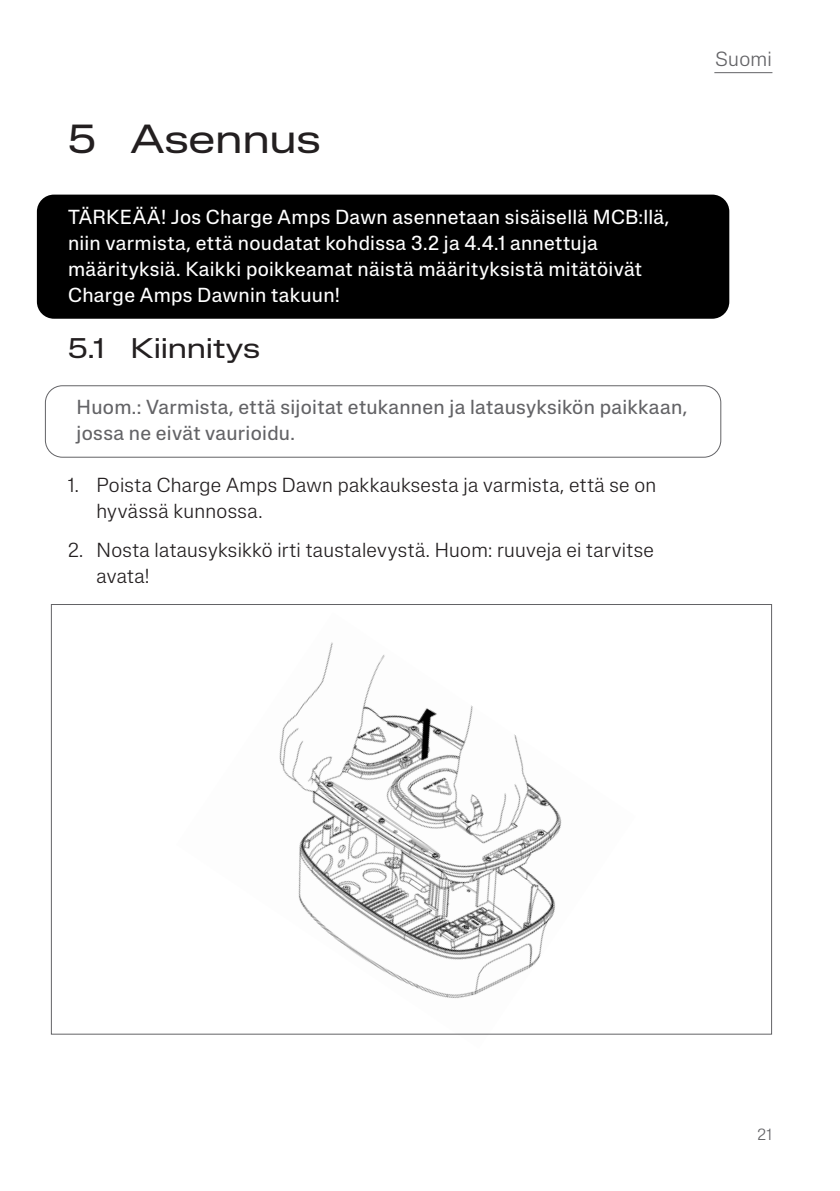
<style>
.page{position:relative;width:840px;height:1191px;background:#fff}
.page>*{position:absolute;margin:0;border:0;box-sizing:border-box;transform-origin:0 0}
.t1{font:expanded 40px "Lateral";letter-spacing:-.005em;color:#231f20}
.t2{font:expanded 28px "Lateral";letter-spacing:-.005em;color:#231f20}
.t3{font:300 20.2px "Lateral Standard";letter-spacing:.015em;color:#636366}
.Warning_primary{font:20px/26px "Lateral Standard";letter-spacing:.015em;color:#fff}
.t4{font:300 20px/26px "Lateral Standard";letter-spacing:.015em;color:#231f20}
.Warning_secondary{font:20px/26px "Lateral Standard";letter-spacing:.015em;color:#636366}
.t5{font:300 16px "Lateral Standard";color:#636366}
</style>
<div class="page">
<hr style="left:714px;top:72px;width:58px;height:1px;background:#636366">
<div style="left:37px;top:195px;width:692px;height:124px;background:#000;border-radius:17px"></div>
<div style="left:45px;top:385px;width:675px;height:72px;border:1px solid #636366;border-radius:17px"></div>
<img style="left:176px;top:642px;width:459px;height:393px">
<p class="t1" style="left:68px;top:116px;width:254px">5 Asennus</p>
<p class="Warning_primary" style="left:68px;top:203px;width:602px">TÄRKEÄÄ! Jos Charge Amps Dawn asennetaan sisäisellä MCB:llä, niin varmista, että noudatat kohdissa 3.2 ja 4.4.1 annettuja määrityksiä. Kaikki poikkeamat näistä määrityksistä mitätöivät Charge Amps Dawnin takuun!</p>
<p class="t2" style="left:68px;top:332px;width:193px">5.1 Kiinnitys</p>
<p class="Warning_secondary" style="left:77px;top:394px;width:612px">Huom.: Varmista, että sijoitat etukannen ja latausyksikön paikkaan, jossa ne eivät vaurioidu.</p>
<p class="t4" style="left:96px;top:472px;width:561px;text-indent:-28px">1. Poista Charge Amps Dawn pakkauksesta ja varmista, että se on hyvässä kunnossa.</p>
<p class="t4" style="left:96px;top:537px;width:558px;text-indent:-28px">2. Nosta latausyksikkö irti taustalevystä. Huom: ruuveja ei tarvitse avata!</p>
<p class="t3" style="left:715px;top:48px;width:58px">Suomi</p>
<p class="t5" style="left:757px;top:1125px;width:16px">21</p>
</div>
